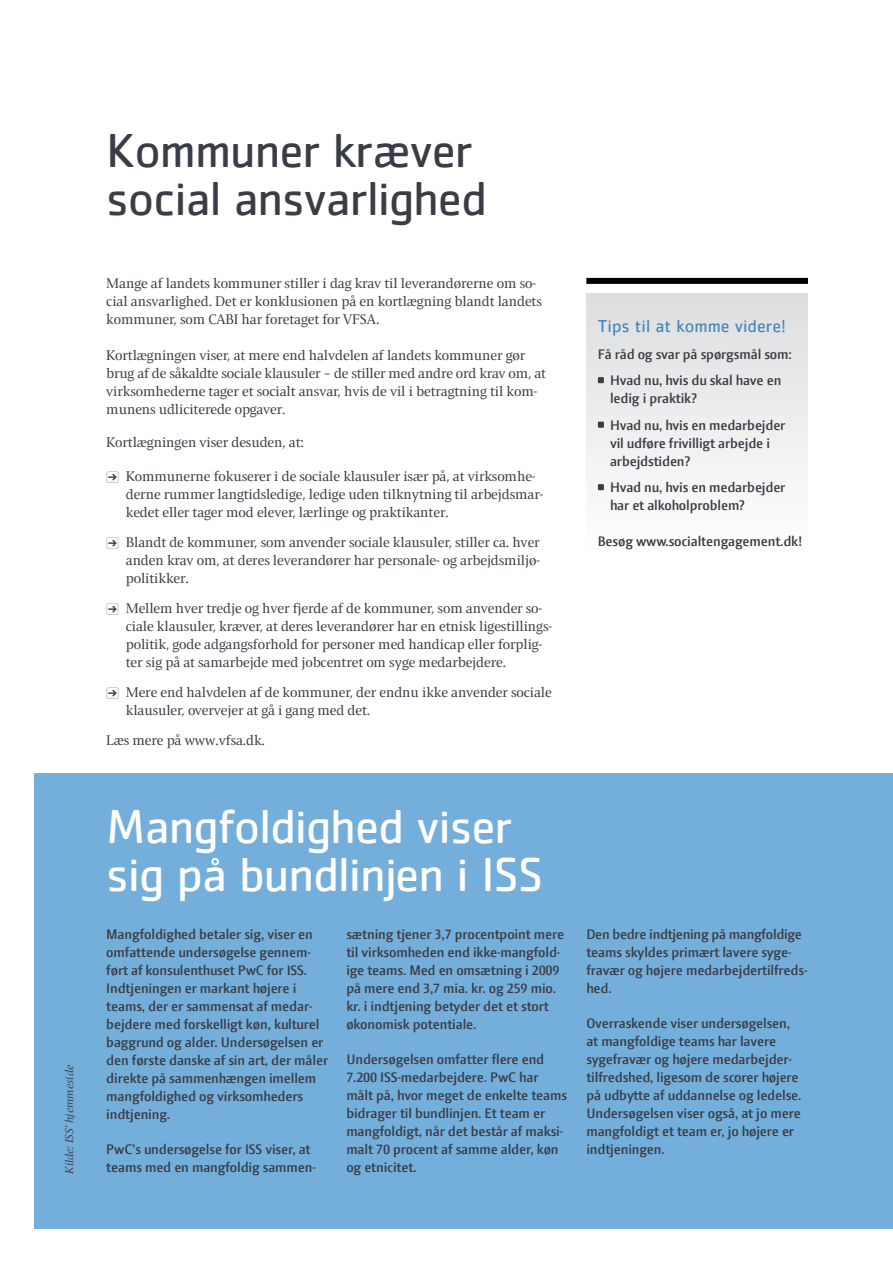
<style>
.page{position:relative;width:893px;height:1263px;background:#fff}
.page>*{position:absolute;margin:0;border:0;box-sizing:border-box;transform-origin:0 0}
.t1{font:49.5px/48px "Cachet";letter-spacing:-.02em;color:#fff}
.t2{font:49.5px/48px "Cachet";letter-spacing:-.02em;color:#3a3d47}
.t3{font:18px "Cachet";color:#4985ba}
.t4{font:600 15px/18px "Press Sans";letter-spacing:-.01em;color:#3a3d47}
.t5{font:15px/18px "Press Serif Pro";letter-spacing:-.005em;color:#3a3d47}
.t6{font:italic 12px "Press Serif Pro";color:#3a3d47}
.s1{font-family:"Sign Pix Four"}
</style>
<div class="page">
<div style="left:586px;top:294px;width:222px;height:303px;background:linear-gradient(to bottom,#dededf,#fff)"></div>
<svg style="left:598px;top:377px;width:6px;height:6px"></svg>
<svg style="left:598px;top:422px;width:6px;height:6px"></svg>
<svg style="left:598px;top:484px;width:6px;height:6px"></svg>
<div style="left:586px;top:278px;width:222px;height:6px;background:#000"></div>
<div style="left:34px;top:774px;width:859px;height:455px;background:#74afdb"></div>
<p class="t6" style="left:63px;top:1174px;width:110px;rotate:-90deg">Kilde: ISS’ hjemmeside</p>
<h1 class="t2" style="left:106px;top:125px;width:382px">Kommuner kræver social ansvarlighed</h1>
<p class="t5" style="left:106px;top:273px;width:437px">Mange af landets kommuner stiller i dag krav til leverandørerne om so&shy;cial ansvarlighed. Det er konklusionen på en kortlægning blandt landets kommuner, som CABI har foretaget for VFSA.</p>
<p class="t5" style="left:106px;top:345px;width:441px">Kortlægningen viser, at mere end halvdelen af landets kommuner gør brug af de såkaldte sociale klausuler – de stiller med andre ord krav om, at virksomhederne tager et socialt ansvar, hvis de vil i betragtning til kom&shy;munens udliciterede opgaver.</p>
<p class="t5" style="left:106px;top:432px;width:199px">Kortlægningen viser desuden, at:</p>
<p class="t5" style="left:126px;top:467px;width:419px;text-indent:-20px"><span class="s1">3</span> Kommunerne fokuserer i de sociale klausuler især på, at virksomhe&shy;derne rummer langtidsledige, ledige uden tilknytning til arbejdsmar&shy;kedet eller tager mod elever, lærlinge og praktikanter.</p>
<p class="t5" style="left:126px;top:533px;width:416px;text-align:justify;text-indent:-20px"><span class="s1">3</span> Blandt de kommuner, som anvender sociale klausuler, stiller ca. hver anden krav om, at deres leverandører har personale- og arbejdsmiljø&shy;politikker.</p>
<p class="t5" style="left:126px;top:599px;width:427px;text-indent:-20px"><span class="s1">3</span> Mellem hver tredje og hver fjerde af de kommuner, som anvender so&shy;ciale klausuler, kræver, at deres leverandører har en etnisk ligestillings&shy;politik, gode adgangsforhold for personer med handicap eller forplig&shy;ter sig på at samarbejde med jobcentret om syge medarbejdere.</p>
<p class="t5" style="left:126px;top:683px;width:427px;text-indent:-20px"><span class="s1">3</span> Mere end halvdelen af de kommuner, der endnu ikke anvender sociale klausuler, overvejer at gå i gang med det.</p>
<p class="t5" style="left:106px;top:731px;width:160px">Læs mere på www.vfsa.dk.</p>
<p class="t3" style="left:598px;top:315px;width:190px">Tips til at komme videre!</p>
<p class="t4" style="left:598px;top:341px;width:195px;line-height:26.5px;text-align:center">Få råd og svar på spørgsmål som:<br>Hvad nu, hvis du skal have en</p>
<p class="t4" style="left:610px;top:385px;width:177px;line-height:26.5px">ledig i praktik?<br>Hvad nu, hvis en medarbejder</p>
<p class="t4" style="left:610px;top:434px;width:162px">vil udføre frivilligt arbejde i arbejdstiden?</p>
<p class="t4" style="left:610px;top:479px;width:177px">Hvad nu, hvis en medarbejder har et alkoholproblem?</p>
<p class="t4" style="left:598px;top:532px;width:206px">Besøg www.socialtengagement.dk!</p>
<h1 class="t1" style="left:106px;top:801px;width:438px">Mangfoldighed viser sig på bundlinjen i ISS</h1>
<p class="t4" style="left:106px;top:926px;width:223px">Mangfoldighed betaler sig, viser en omfattende undersøgelse gennem&shy;ført af konsulenthuset PwC for ISS.<br>Indtjeningen er markant højere i teams, der er sammensat af medar&shy;bejdere med forskelligt køn, kulturel baggrund og alder. Undersøgelsen er den første danske af sin art, der måler direkte på sammenhængen imellem mangfoldighed og virksomheders indtjening.</p>
<p class="t4" style="left:106px;top:1141px;width:211px">PwC’s undersøgelse for ISS viser, at teams med en mangfoldig sammen-</p>
<p class="t4" style="left:346px;top:926px;width:219px">sætning tjener 3,7 procentpoint mere til virksomheden end ikke-mangfold&shy;ige teams. Med en omsætning i 2009 på mere end 3,7 mia. kr. og 259 mio. kr. i indtjening betyder det et stort økonomisk potentiale.</p>
<p class="t4" style="left:346px;top:1051px;width:222px">Undersøgelsen omfatter flere end<br>7.200 ISS-medarbejdere. PwC har målt på, hvor meget de enkelte teams bidrager til bundlinjen. Et team er mangfoldigt, når det består af maksi&shy;malt 70 procent af samme alder, køn og etnicitet.</p>
<p class="t4" style="left:586px;top:926px;width:223px">Den bedre indtjening på mangfoldige teams skyldes primært lavere syge&shy;fravær og højere medarbejdertilfreds&shy;hed.</p>
<p class="t4" style="left:586px;top:1015px;width:217px">Overraskende viser undersøgelsen, at mangfoldige teams har lavere sygefravær og højere medarbejder&shy;tilfredshed, ligesom de scorer højere på udbytte af uddannelse og ledelse.<br>Undersøgelsen viser også, at jo mere mangfoldigt et team er, jo højere er indtjeningen.</p>
</div>
